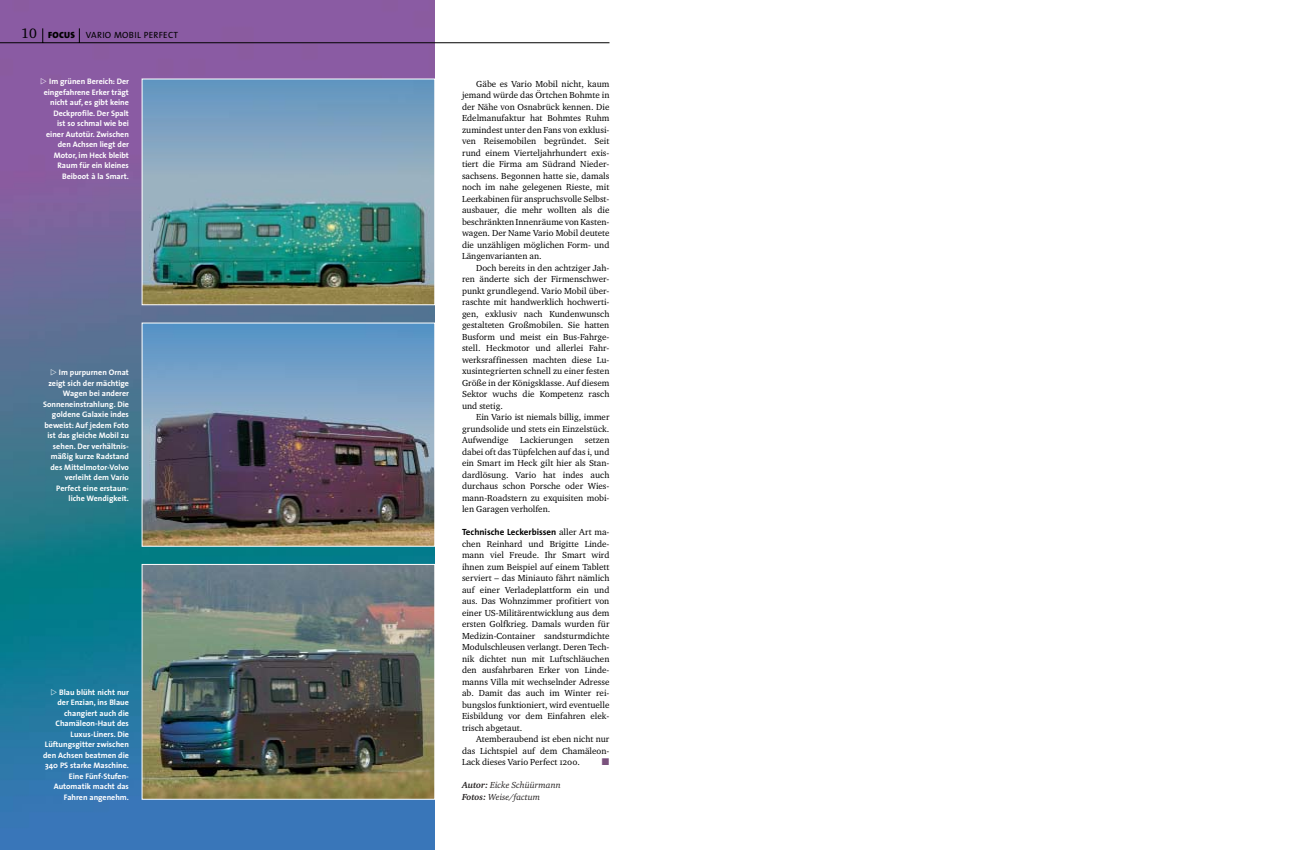
<style>
.page{position:relative;width:1303px;height:850px;background:#fff}
.page>*{position:absolute;margin:0;border:0;box-sizing:border-box;transform-origin:0 0}
.t1{font:9px/11.5px "Charter ITC Regu OS";color:#000;text-align:justify}
.t2{font:9px/11.5px "Charter ITC Regu Ital OS";color:#231f1f}
.t3{font:700 9px "The Sans";color:#000}
.t4{font:9px "The Sans";letter-spacing:.03em;color:#000}
.t5{font:700 8px/10.5px "The Sans";color:#fff;text-align:right}
.s1{font-family:"Charter ITC";font-size:14px}
.s2{font-weight:900}
.s3{font-family:"Charter ITC Regu OS";font-weight:400}
.s4{font-family:"Charter ITC Bold Ital OS"}
</style>
<div class="page">
<img style="left:0;top:0;width:434px;height:850px">
<hr style="left:0;top:42px;width:610px;height:1px;background:#000">
<svg style="left:42px;top:28px;width:1px;height:14px"></svg>
<svg style="left:79px;top:28px;width:1px;height:14px"></svg>
<img style="left:144px;top:81px;width:289px;height:222px">
<div style="left:142px;top:79px;width:293px;height:226px;border:1px solid #fff"></div>
<img style="left:144px;top:325px;width:289px;height:220px">
<div style="left:142px;top:323px;width:293px;height:224px;border:1px solid #fff"></div>
<img style="left:144px;top:566px;width:289px;height:232px">
<div style="left:142px;top:564px;width:293px;height:236px;border:1px solid #fff"></div>
<svg style="left:41px;top:78px;width:6px;height:6px"></svg>
<svg style="left:51px;top:369px;width:5px;height:6px"></svg>
<svg style="left:51px;top:689px;width:6px;height:6px"></svg>
<p class="t4" style="left:21px;top:32px;width:158px"><span class="s1">10</span> <span class="s2">FOCUS</span> VARIO MOBIL PERFECT</p>
<p class="t5" style="left:44px;top:77px;width:87px">Im grünen Bereich: Der eingefahrene Erker trägt nicht auf, es gibt keine<br>Deckprofile. Der Spalt ist so schmal wie bei einer Autotür. Zwischen den Achsen liegt der<br>Motor, im Heck bleibt<br>Raum für ein kleines<br>Beiboot à la Smart.</p>
<p class="t5" style="left:43px;top:368px;width:87px">Im purpurnen Ornat zeigt sich der mächtige<br>Wagen bei anderer<br>Sonneneinstrahlung. Die goldene Galaxie indes beweist: Auf jedem Foto ist das gleiche Mobil zu sehen. Der verhältnis&shy;mäßig kurze Radstand des Mittelmotor-Volvo verleiht dem Vario<br>Perfect eine erstaun&shy;liche Wendigkeit.</p>
<p class="t5" style="left:43px;top:688px;width:87px">Blau blüht nicht nur<br>der Enzian, ins Blaue changiert auch die<br>Chamäleon-Haut des<br>Luxus-Liners. Die<br>Lüftungsgitter zwischen den Achsen beatmen die<br>340 PS starke Maschine.<br>Eine Fünf-Stufen-<br>Automatik macht das<br>Fahren angenehm.</p>
<p class="t1" style="left:462px;top:79px;width:149px;text-indent:14px">Gäbe es Vario Mobil nicht, kaum jemand würde das Örtchen Bohmte in der Nähe von Osnabrück kennen. Die Edelmanufaktur hat Bohmtes Ruhm zumindest unter den Fans von exklusi&shy;ven Reisemobilen begründet. Seit rund einem Vierteljahrhundert exis&shy;tiert die Firma am Südrand Nieder&shy;sachsens. Begonnen hatte sie, damals noch im nahe gelegenen Rieste, mit Leerkabinen für anspruchsvolle Selbst&shy;ausbauer, die mehr wollten als die beschränkten Innenräume von Kasten&shy;wagen. Der Name Vario Mobil deutete die unzähligen möglichen Form- und Längenvarianten an.</p>
<p class="t1" style="left:462px;top:263px;width:149px;text-indent:14px">Doch bereits in den achtziger Jah&shy;ren änderte sich der Firmenschwer&shy;punkt grundlegend. Vario Mobil über&shy;raschte mit handwerklich hochwerti&shy;gen, exklusiv nach Kundenwunsch gestalteten Großmobilen. Sie hatten Busform und meist ein Bus-Fahrge&shy;stell. Heckmotor und allerlei Fahr&shy;werksraffinessen machten diese Lu&shy;xusintegrierten schnell zu einer festen Größe in der Königsklasse. Auf diesem Sektor wuchs die Kompetenz rasch und stetig.</p>
<p class="t1" style="left:462px;top:412px;width:149px;text-indent:14px">Ein Vario ist niemals billig, immer grundsolide und stets ein Einzelstück.<br>Aufwendige</p>
<p class="t1" style="left:520px;top:435px;width:54px">Lackierungen</p>
<p class="t1" style="left:462px;top:435px;width:149px;text-indent:123px">setzen dabei oft das Tüpfelchen auf das i, und ein Smart im Heck gilt hier als Stan&shy;dardlösung. Vario hat indes auch durchaus schon Porsche oder Wies&shy;mann-Roadstern zu exquisiten mobi&shy;len Garagen verholfen.</p>
<p class="t3" style="left:462px;top:529px;width:149px">Technische Leckerbissen <span class="s3">aller Art ma-</span></p>
<p class="t1" style="left:462px;top:539px;width:149px">chen Reinhard und Brigitte Linde&shy;mann viel Freude. Ihr Smart wird ihnen zum Beispiel auf einem Tablett serviert – das Miniauto fährt nämlich auf einer Verladeplattform ein und aus. Das Wohnzimmer profitiert von einer US-Militärentwicklung aus dem ersten Golfkrieg. Damals wurden für Medizin-Container sandsturmdichte Modulschleusen verlangt. Deren Tech&shy;nik dichtet nun mit Luftschläuchen den ausfahrbaren Erker von Linde&shy;manns Villa mit wechselnder Adresse ab. Damit das auch im Winter rei&shy;bungslos funktioniert, wird eventuelle Eisbildung vor dem Einfahren elek&shy;trisch abgetaut.</p>
<p class="t1" style="left:462px;top:734px;width:149px;text-indent:14px">Atemberaubend ist eben nicht nur das Lichtspiel auf dem Chamäleon-Lack dieses Vario Perfect 1200.</p>
<p class="t2" style="left:462px;top:780px;width:100px"><span class="s4">Autor:</span> Eicke Schüürmann<br><span class="s4">Fotos:</span> Weise/factum</p>
</div>
